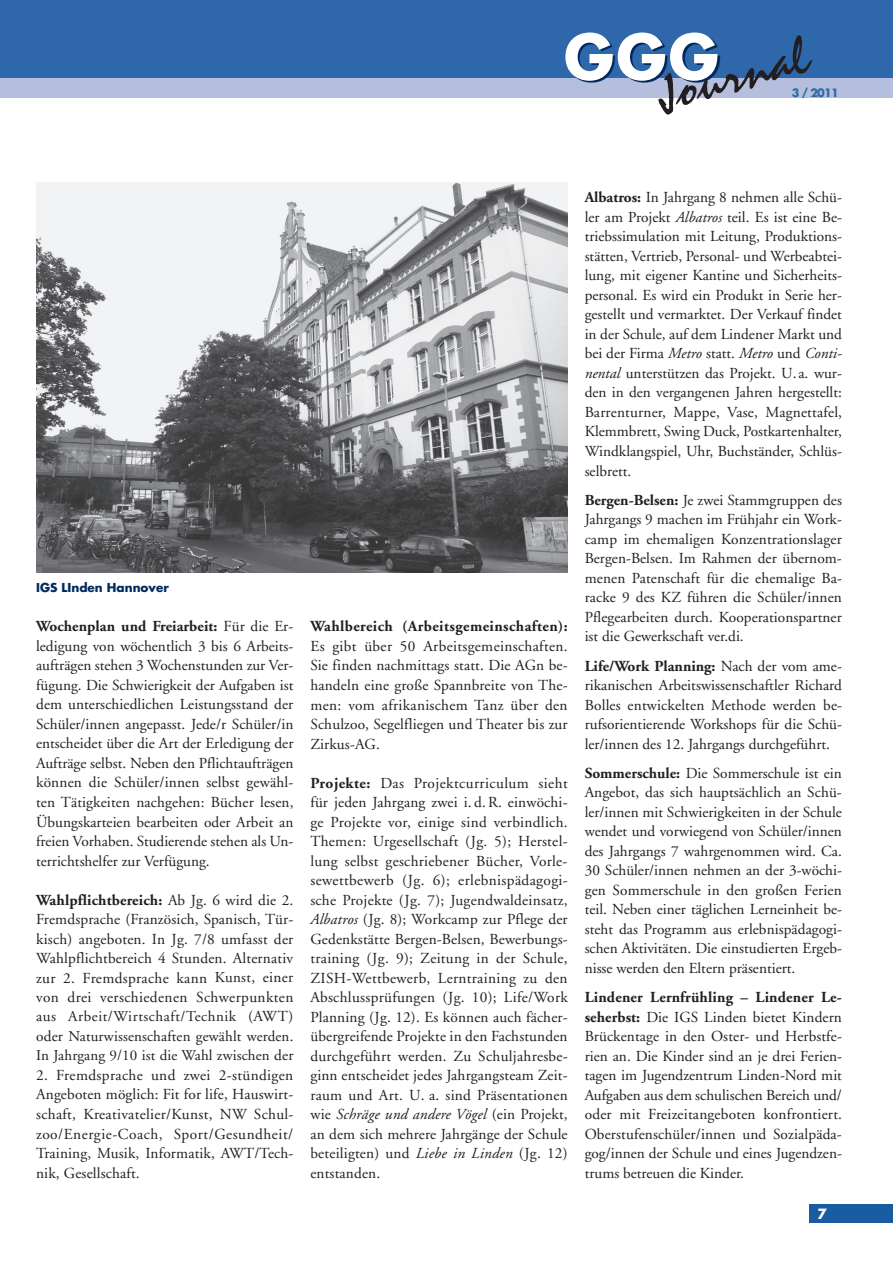
<style>
.page{position:relative;width:893px;height:1263px;background:#fff}
.page>*{position:absolute;margin:0;border:0;box-sizing:border-box;transform-origin:0 0}
.t1{font:700 60px "Futura";color:#fff}
.t2{font:54.75px "Staccato 222 BT";color:#231f20}
.t3{font:15.3px/19.5px "Adobe Garamond";color:#231f20;text-align:justify}
.t4{font:700 15.3px "Adobe Garamond";letter-spacing:.03em;color:#231f20}
.t5{font:15px/19.5px "Adobe Garamond";letter-spacing:.01em;color:#231f20;text-align:justify}
.t6{font:700 13.8px "Futura";color:#fff}
.t7{font:700 12px "Futura";color:#002a5f}
.t8{font:700 11.25px "Futura";color:#2e68aa}
.s1{font-weight:700}
.s2{font-size:15px}
.s3{font-size:15.3px}
.s4{font-style:italic}
</style>
<div class="page">
<div style="left:0;top:0;width:893px;height:79px;background:#2e68aa"></div>
<div style="left:0;top:79px;width:893px;height:19px;background:#b5bfdd"></div>
<div style="left:810px;top:1204px;width:83px;height:19px;background:#195ca2"></div>
<svg style="left:567px;top:35px;width:255px;height:48px"></svg>
<img style="left:36px;top:183px;width:532px;height:390px">
<h1 class="t1" style="left:564px;top:17px;width:157px">GGG</h1>
<h2 class="t2" style="left:649px;top:65px;width:158px;rotate:-15deg">Journal</h2>
<p class="t8" style="left:792px;top:86px;width:48px">3 / 2011</p>
<p class="t7" style="left:36px;top:580px;width:134px">IGS LInden Hannover</p>
<p class="t3" style="left:36px;top:617px;width:259px"><span class="s1">Wochenplan und Freiarbeit:</span> Für die Er&shy;ledigung von wöchentlich 3 bis 6 Arbeits&shy;aufträgen stehen 3 Wochenstunden zur Ver&shy;fügung. Die Schwierigkeit der Aufgaben ist dem unterschiedlichen Leistungsstand der Schüler/innen angepasst. Jede/r Schüler/in entscheidet über die Art der Erledigung der Aufträge selbst. Neben den Pflichtaufträgen können die Schüler/innen selbst gewähl&shy;ten Tätigkeiten nachgehen: Bücher lesen, Übungskarteien bearbeiten oder Arbeit an freien Vorhaben. Studierende stehen als Un&shy;terrichtshelfer zur Verfügung.</p>
<p class="t3" style="left:36px;top:890px;width:259px"><span class="s1">Wahlpflichtbereich:</span> Ab Jg. 6 wird die 2.<br>Fremdsprache (Französich, Spanisch, Tür&shy;kisch) angeboten. In Jg. 7/8 umfasst der Wahlpflichtbereich 4 Stunden. Alternativ zur 2. Fremdsprache kann <span class="s2">Kunst</span>, einer von drei verschiedenen Schwerpunkten</p>
<p class="t5" style="left:36px;top:1007px;width:259px"><span class="s3">aus</span> Arbeit/Wirtschaft/Technik <span class="s3">(AWT) oder</span> Naturwissenschaften gewählt werden.<br>In Jahrgang 9/10 ist die Wahl zwischen <span class="s3">der</span></p>
<p class="t3" style="left:36px;top:1066px;width:259px">2. Fremdsprache und zwei 2-stündigen Angeboten möglich: Fit for life, Hauswirt&shy;schaft, Kreativatelier/Kunst, NW Schul&shy;zoo/Energie-Coach, Sport/Gesundheit/ Training, Musik, Informatik, AWT/Tech&shy;nik, Gesellschaft.</p>
<p class="t4" style="left:310px;top:618px;width:259px">Wahlbereich (Arbeitsgemeinschaften):</p>
<p class="t3" style="left:310px;top:637px;width:259px">Es gibt über 50 Arbeitsgemeinschaften.<br>Sie finden nachmittags statt. Die AGn be&shy;handeln eine große Spannbreite von The&shy;men: vom afrikanischem Tanz über den Schulzoo, Segelfliegen und Theater bis zur Zirkus-AG.</p>
<p class="t3" style="left:310px;top:773px;width:259px"><span class="s1">Projekte:</span> Das Projektcurriculum sieht für jeden Jahrgang zwei i. d.R. einwöchi&shy;ge Projekte vor, einige sind verbindlich.<br>Themen: Urgesellschaft (Jg. 5); Herstel&shy;lung selbst geschriebener Bücher, Vorle&shy;sewettbewerb (Jg. 6); erlebnispädagogi&shy;sche Projekte (Jg. 7); Jugendwaldeinsatz, <span class="s4">Albatros</span> (Jg. 8); Workcamp zur Pflege der Gedenkstätte Bergen-Belsen, Bewerbungs&shy;training (Jg. 9); Zeitung in der Schule, ZISH-Wettbewerb, Lerntraining zu den Abschlussprüfungen (Jg. 10); Life/Work Planning (Jg. 12). Es können auch fächer&shy;übergreifende Projekte in den Fachstunden durchgeführt werden. Zu Schuljahresbe&shy;ginn entscheidet jedes Jahrgangsteam Zeit&shy;raum und Art. U. a. sind Präsentationen wie <span class="s4">Schräge und andere Vögel</span> (ein Projekt, an dem sich mehrere Jahrgänge der Schule beteiligten) und <span class="s4">Liebe in Linden</span> (Jg. 12) entstanden.</p>
<p class="t3" style="left:585px;top:188px;width:259px"><span class="s1">Albatros:</span> In Jahrgang 8 nehmen alle Schü&shy;ler am Projekt <span class="s4">Albatros</span> teil. Es ist eine Be&shy;triebssimulation mit Leitung, Produktions&shy;stätten, Vertrieb, Personal- und Werbeabtei&shy;lung, mit eigener Kantine und Sicherheits&shy;personal. Es wird ein Produkt in Serie her&shy;gestellt und vermarktet. Der Verkauf findet in der Schule, auf dem Lindener Markt und bei der Firma <span class="s4">Metro</span> statt. <span class="s4">Metro</span> und <span class="s4">Conti&shy;nental</span> unterstützen das Projekt. U. a. wur&shy;den in den vergangenen Jahren hergestellt:<br>Barrenturner, Mappe, Vase, Magnettafel, Klemmbrett, Swing Duck, Postkartenhalter, Windklangspiel, Uhr, Buchständer, Schlüs&shy;selbrett.</p>
<p class="t3" style="left:585px;top:490px;width:259px"><span class="s1">Bergen-Belsen:</span> Je zwei Stammgruppen des Jahrgangs 9 machen im Frühjahr ein Work&shy;camp im ehemaligen Konzentrationslager Bergen-Belsen. Im Rahmen der übernom&shy;menen Patenschaft für die ehemalige Ba&shy;racke 9 des KZ führen die Schüler/innen Pflegearbeiten durch. Kooperationspartner ist die Gewerkschaft ver.di.</p>
<p class="t3" style="left:585px;top:656px;width:259px"><span class="s1">Life/Work Planning:</span> Nach der vom ame&shy;rikanischen Arbeitswissenschaftler Richard Bolles entwickelten Methode werden be&shy;rufsorientierende Workshops für die Schü&shy;ler/innen des 12. Jahrgangs durchgeführt.</p>
<p class="t3" style="left:585px;top:764px;width:259px"><span class="s1">Sommerschule:</span> Die Sommerschule ist ein Angebot, das sich hauptsächlich an Schü&shy;ler/innen mit Schwierigkeiten in der Schule wendet und vorwiegend von Schüler/innen des Jahrgangs 7 wahrgenommen wird. Ca.<br>30 Schüler/innen nehmen an der 3-wöchi&shy;gen Sommerschule in den großen Ferien teil. Neben einer täglichen Lerneinheit be&shy;steht das Programm aus erlebnispädagogi&shy;schen Aktivitäten. Die einstudierten Ergeb&shy;nisse werden den Eltern präsentiert.</p>
<p class="t3" style="left:585px;top:988px;width:259px"><span class="s1">Lindener Lernfrühling – Lindener Le&shy;seherbst:</span> Die IGS Linden bietet Kindern Brückentage in den Oster- und Herbstfe&shy;rien an. Die Kinder sind an je drei Ferien&shy;tagen im Jugendzentrum Linden-Nord mit Aufgaben aus dem schulischen Bereich und/ oder mit Freizeitangeboten konfrontiert.<br>Oberstufenschüler/innen und Sozialpäda&shy;gog/innen der Schule und eines Jugendzen&shy;trums betreuen die Kinder.</p>
<p class="t6" style="left:817px;top:1205px;width:11px">7</p>
</div>
